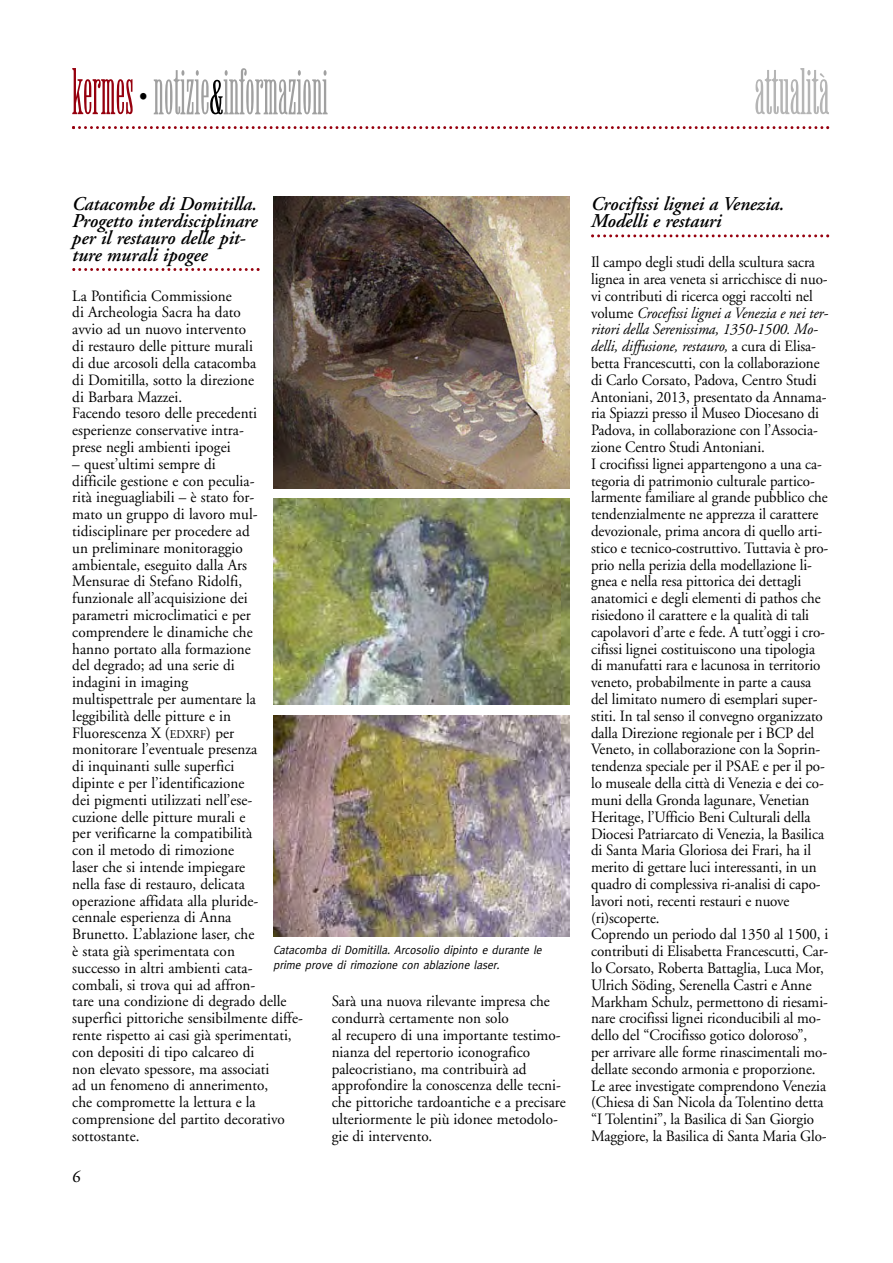
<style>
.page{position:relative;width:893px;height:1263px;background:#fff}
.page>*{position:absolute;margin:0;border:0;box-sizing:border-box;transform-origin:0 0}
.t1{font:61.5px "Willow";color:#a0a0a0;scale:.94 1}
.t2{font:61.5px "Willow";color:#b5b5b5}
.t3{font:italic 600 19.5px/16.8px "Adobe Garamond";letter-spacing:-.005em;color:#000}
.t4{font:15.75px/16.8px "Adobe Garamond";letter-spacing:-.005em;color:#000;scale:.95 1}
.t5{font:15.75px/16.8px "Adobe Garamond";letter-spacing:-.005em;color:#000;scale:.96 1}
.t6{font:italic 12px/15px "Meta";color:#000;scale:.96 1}
.s1{color:#96000e}
.s2{font-size:41.85px;color:#000}
.s3{font-size:46.05px;color:#000}
.s4{font-size:11.85px}
.s5{font-style:italic}
</style>
<div class="page">
<svg style="left:72px;top:268px;width:188px;height:3px"></svg>
<svg style="left:591px;top:234px;width:238px;height:3px"></svg>
<svg style="left:72px;top:126px;width:757px;height:3px"></svg>
<img style="left:273px;top:197px;width:297px;height:291px">
<img style="left:273px;top:716px;width:297px;height:221px">
<img style="left:273px;top:498px;width:297px;height:206px">
<p class="t1" style="left:72px;top:68px;width:274px"><span class="s1">kermes</span> <span class="s2">•</span> notizie<span class="s3">&amp;</span>informazioni</p>
<p class="t2" style="left:754px;top:68px;width:76px">attualità</p>
<p class="t3" style="left:72px;top:197px;width:187px">Catacombe di Domitilla.<br>Progetto interdisciplinare per il restauro delle pit&shy;ture murali ipogee</p>
<p class="t5" style="left:72px;top:289px;width:194px">La Pontificia Commissione<br>di Archeologia Sacra ha dato avvio ad un nuovo intervento di restauro delle pitture murali di due arcosoli della catacomba di Domitilla, sotto la direzione di Barbara Mazzei.<br>Facendo tesoro delle precedenti esperienze conservative intra&shy;prese negli ambienti ipogei</p>
<p class="t5" style="left:72px;top:457px;width:242px">– quest’ultimi sempre di<br>difficile gestione e con peculia-<br>rità ineguagliabili – è stato for-<br>mato un gruppo di lavoro mul&shy;tidisciplinare per procedere ad<br>un preliminare monitoraggio ambientale, eseguito dalla Ars<br>Mensurae di Stefano Ridolfi, funzionale all’acquisizione dei parametri microclimatici e per comprendere le dinamiche che<br>hanno portato alla formazione<br>del degrado; ad una serie di<br>indagini in imaging<br>multispettrale per aumentare la leggibilità delle pitture e in<br>Fluorescenza X (<span class="s4">EDXRF</span>) per monitorare l’eventuale presenza<br>di inquinanti sulle superfici<br>dipinte e per l’identificazione<br>dei pigmenti utilizzati nell’ese-<br>cuzione delle pitture murali e<br>per verificarne la compatibilità<br>con il metodo di rimozione<br>laser che si intende impiegare<br>nella fase di restauro, delicata operazione affidata alla pluride&shy;cennale esperienza di Anna<br>Brunetto. L’ablazione laser, che<br>è stata già sperimentata con<br>successo in altri ambienti cata&shy;combali, si trova qui ad affron-<br>tare una condizione di degrado delle superfici pittoriche sensibilmente diffe&shy;rente rispetto ai casi già sperimentati, con depositi di tipo calcareo di<br>non elevato spessore, ma associati<br>ad un fenomeno di annerimento,<br>che compromette la lettura e la comprensione del partito decorativo sottostante.</p>
<p class="t6" style="left:273px;top:942px;width:283px">Catacomba di Domitilla. Arcosolio dipinto e durante le prime prove di rimozione con ablazione laser.</p>
<p class="t5" style="left:332px;top:994px;width:245px">Sarà una nuova rilevante impresa che condurrà certamente non solo<br>al recupero di una importante testimo&shy;nianza del repertorio iconografico paleocristiano, ma contribuirà ad approfondire la conoscenza delle tecni&shy;che pittoriche tardoantiche e a precisare ulteriormente le più idonee metodolo&shy;gie di intervento.</p>
<p class="t3" style="left:591px;top:197px;width:195px">Crocifissi lignei a Venezia.<br>Modelli e restauri</p>
<p class="t4" style="left:591px;top:255px;width:251px">Il campo degli studi della scultura sacra lignea in area veneta si arricchisce di nuo&shy;vi contributi di ricerca oggi raccolti nel volume <span class="s5">Crocefissi lignei a Venezia e nei ter&shy;ritori della Serenissima, 1350-1500. Mo&shy;delli, diffusione, restauro,</span> a cura di Elisa&shy;betta Francescutti, con la collaborazione di Carlo Corsato, Padova, Centro Studi Antoniani, 2013, presentato da Annama&shy;ria Spiazzi presso il Museo Diocesano di Padova, in collaborazione con l’Associa&shy;zione Centro Studi Antoniani.<br>I crocifissi lignei appartengono a una ca&shy;tegoria di patrimonio culturale partico&shy;larmente familiare al grande pubblico che tendenzialmente ne apprezza il carattere devozionale, prima ancora di quello arti&shy;stico e tecnico-costruttivo. Tuttavia è pro&shy;prio nella perizia della modellazione li&shy;gnea e nella resa pittorica dei dettagli anatomici e degli elementi di pathos che risiedono il carattere e la qualità di tali capolavori d’arte e fede. A tutt’oggi i cro&shy;cifissi lignei costituiscono una tipologia di manufatti rara e lacunosa in territorio veneto, probabilmente in parte a causa del limitato numero di esemplari super&shy;stiti. In tal senso il convegno organizzato dalla Direzione regionale per i BCP del Veneto, in collaborazione con la Soprin&shy;tendenza speciale per il PSAE e per il po&shy;lo museale della città di Venezia e dei co&shy;muni della Gronda lagunare, Venetian Heritage, l’Ufficio Beni Culturali della Diocesi Patriarcato di Venezia, la Basilica di Santa Maria Gloriosa dei Frari, ha il merito di gettare luci interessanti, in un quadro di complessiva ri-analisi di capo&shy;lavori noti, recenti restauri e nuove (ri)scoperte.<br>Coprendo un periodo dal 1350 al 1500, i contributi di Elisabetta Francescutti, Car&shy;lo Corsato, Roberta Battaglia, Luca Mor, Ulrich Söding, Serenella Castri e Anne Markham Schulz, permettono di riesami&shy;nare crocifissi lignei riconducibili al mo&shy;dello del “Crocifisso gotico doloroso”, per arrivare alle forme rinascimentali mo&shy;dellate secondo armonia e proporzione.<br>Le aree investigate comprendono Venezia (Chiesa di San Nicola da Tolentino detta “I Tolentini”, la Basilica di San Giorgio Maggiore, la Basilica di Santa Maria Glo-</p>
</div>
